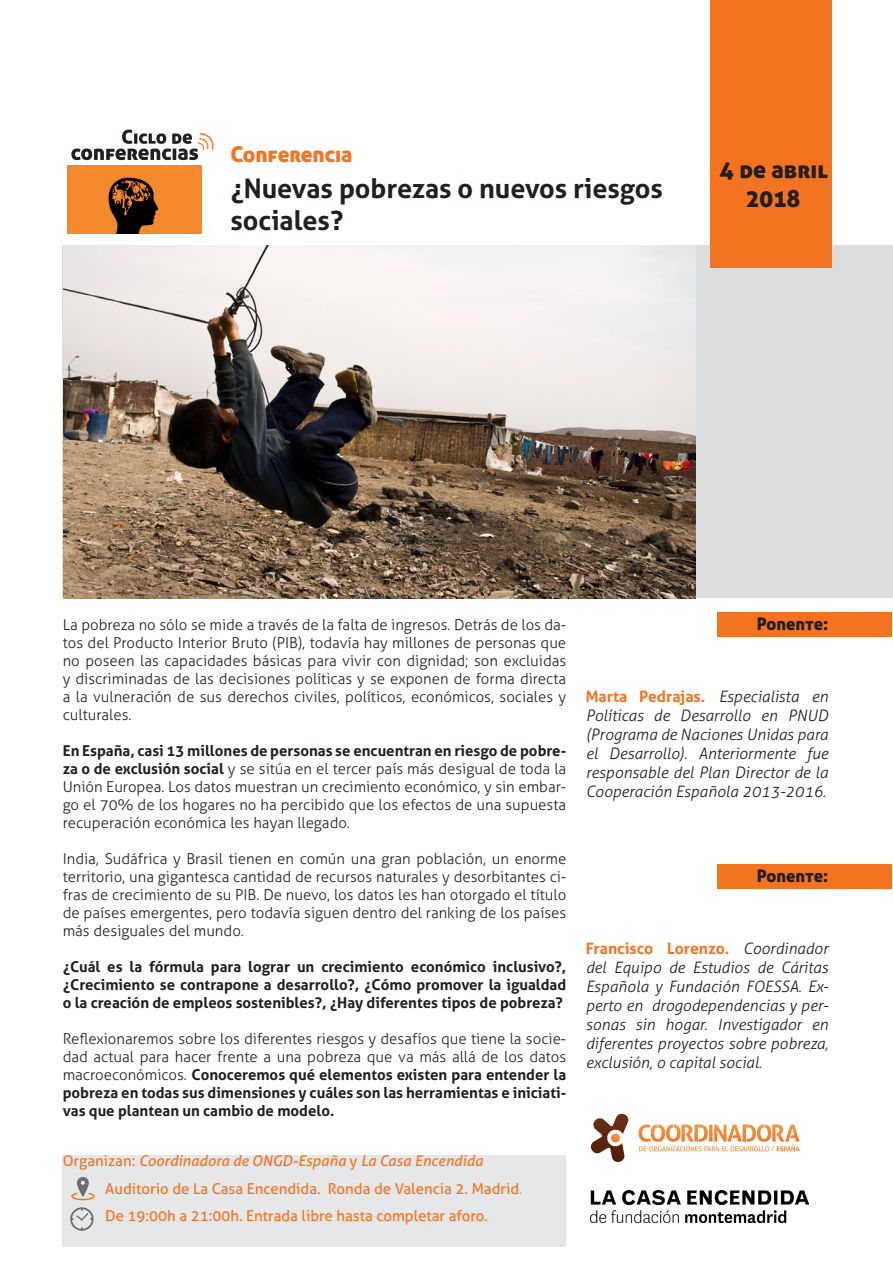
<style>
.page{position:relative;width:893px;height:1263px;background:#fff}
.page>*{position:absolute;margin:0;border:0;box-sizing:border-box;transform-origin:0 0}
.t1{font:700 27px/32.4px "Aller";color:#231f20}
.FECHA{font:24px/28.8px "Aller Display";color:#231f20;text-align:center}
.CONFERENCIA_X{font:21.75px "Aller Display";color:#f47321}
.PONENTE{font:17.25px "Aller Display";letter-spacing:-.005em;color:#231f20}
.PONENTES_NORMAL{font:italic 300 15.75px/18.9px "Aller";color:#231f20;text-align:justify}
.normal_-_UNA_PAGINA{font:300 15px/18px "Aller";color:#231f20;text-align:justify}
.normal_-_UNA_PAGINA-2{font:700 15px/18px "Aller";color:#231f20;text-align:justify}
.Dirección__hora{font:15px "Aller";color:#f47321}
.Normal_naranja{font:italic 15px "Aller";color:#f47321}
.s1{font-weight:700}
.s2{font-style:normal}
.s3{font-weight:300}
.s4{font-weight:700;font-style:normal;color:#f47321}
</style>
<div class="page">
<div style="left:63px;top:245px;width:830px;height:353px;background:#dcdddf"></div>
<div style="left:63px;top:1155px;width:503px;height:91px;background:#e6e7e9"></div>
<img style="left:67px;top:165px;width:134px;height:69px">
<svg style="left:71px;top:130px;width:143px;height:30px"></svg>
<svg style="left:71px;top:1193px;width:24px;height:7px"></svg>
<svg style="left:77px;top:1177px;width:12px;height:20px"></svg>
<svg style="left:81px;top:1181px;width:4px;height:4px"></svg>
<svg style="left:70px;top:1207px;width:24px;height:24px"></svg>
<img style="left:590px;top:1190px;width:218px;height:32px">
<svg style="left:638px;top:1124px;width:156px;height:27px"></svg>
<svg style="left:590px;top:1114px;width:39px;height:48px"></svg>
<div style="left:718px;top:612px;width:174px;height:25px;background:#f47321"></div>
<div style="left:718px;top:864px;width:174px;height:25px;background:#f47321"></div>
<img style="left:64px;top:245px;width:632px;height:353px">
<div style="left:710px;top:0;width:122px;height:267px;background:#f47321"></div>
<p class="CONFERENCIA_X" style="left:230px;top:140px;width:124px">Conferencia</p>
<p class="t1" style="left:230px;top:172px;width:434px">¿Nuevas pobrezas o nuevos riesgos sociales?</p>
<p class="FECHA" style="left:719px;top:154px;width:110px">4 de abril<br>2018</p>
<p class="normal_-_UNA_PAGINA" style="left:63px;top:616px;width:505px">La pobreza no sólo se mide a través de la falta de ingresos. Detrás de los da&shy;tos del Producto Interior Bruto (PIB), todavía hay millones de personas que no poseen las capacidades básicas para vivir con dignidad; son excluidas y discriminadas de las decisiones políticas y se exponen de forma directa a la vulneración de sus derechos civiles, políticos, económicos, sociales y culturales.</p>
<p class="normal_-_UNA_PAGINA" style="left:63px;top:742px;width:505px"><span class="s1">En España, casi 13 millones de personas se encuentran en riesgo de pobre&shy;za o de exclusión social</span> y se sitúa en el tercer país más desigual de toda la Unión Europea. Los datos muestran un crecimiento económico, y sin embar&shy;go el 70% de los hogares no ha percibido que los efectos de una supuesta recuperación económica les hayan llegado.</p>
<p class="normal_-_UNA_PAGINA" style="left:63px;top:850px;width:505px">India, Sudáfrica y Brasil tienen en común una gran población, un enorme territorio, una gigantesca cantidad de recursos naturales y desorbitantes ci&shy;fras de crecimiento de su PIB. De nuevo, los datos les han otorgado el título de países emergentes, pero todavía siguen dentro del ranking de los países más desiguales del mundo.</p>
<p class="normal_-_UNA_PAGINA-2" style="left:63px;top:958px;width:505px">¿Cuál es la fórmula para lograr un crecimiento económico inclusivo?, ¿Crecimiento se contrapone a desarrollo?, ¿Cómo promover la igualdad o la creación de empleos sostenibles?, ¿Hay diferentes tipos de pobreza?</p>
<p class="normal_-_UNA_PAGINA" style="left:63px;top:1030px;width:505px">Reflexionaremos sobre los diferentes riesgos y desafíos que tiene la socie&shy;dad actual para hacer frente a una pobreza que va más allá de los datos macroeconómicos. <span class="s1">Conoceremos qué elementos existen para entender la pobreza en todas sus dimensiones y cuáles son las herramientas e iniciati&shy;vas que plantean un cambio de modelo.</span></p>
<p class="Normal_naranja" style="left:63px;top:1152px;width:422px"><span class="s2">Organizan:</span> Coordinadora de ONGD-España <span class="s2">y</span> La Casa Encendida</p>
<p class="Dirección__hora" style="left:105px;top:1179px;width:418px">Auditorio de La Casa Encendida. Ronda de Valencia 2. Madrid<span class="s3">.</span></p>
<p class="Dirección__hora" style="left:105px;top:1207px;width:384px">De 19:00h a 21:00h. Entrada libre hasta completar aforo.</p>
<p class="PONENTE" style="left:757px;top:613px;width:73px">Ponente:</p>
<p class="PONENTES_NORMAL" style="left:586px;top:687px;width:244px"><span class="s4">Marta Pedrajas.</span> Especialista en Políticas de Desarrollo en PNUD (Programa de Naciones Unidas para el Desarrollo). Anteriormente fue responsable del Plan Director de la Cooperación Española 2013-2016.</p>
<p class="PONENTE" style="left:757px;top:865px;width:73px">Ponente:</p>
<p class="PONENTES_NORMAL" style="left:586px;top:939px;width:244px"><span class="s4">Francisco Lorenzo.</span> Coordinador del Equipo de Estudios de Cáritas Española y Fundación FOESSA. Ex&shy;perto en drogodependencias y per&shy;sonas sin hogar. Investigador en diferentes proyectos sobre pobreza, exclusión, o capital social.</p>
</div>
